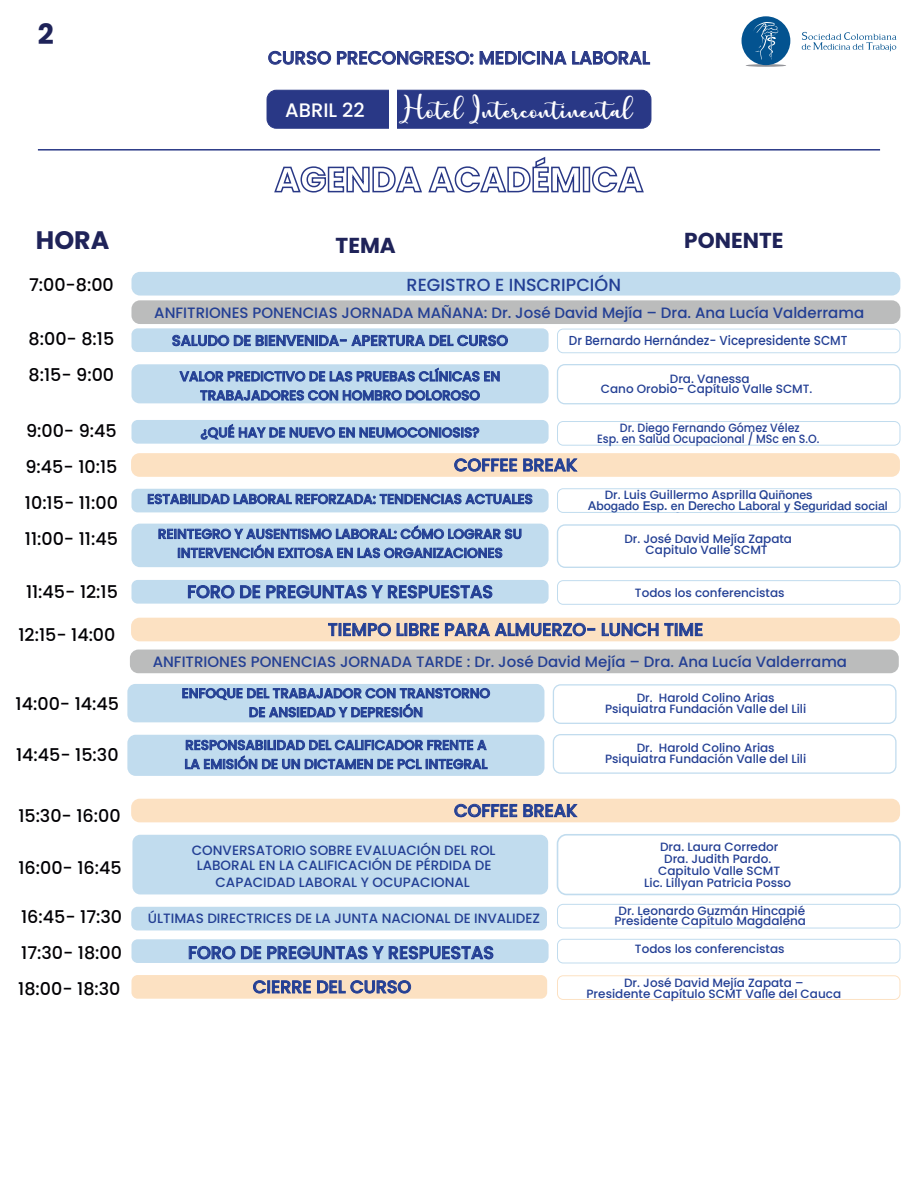
<style>
.page{position:relative;width:918px;height:1188px;background:#fff}
.page>*{position:absolute;margin:0;border:0;box-sizing:border-box;transform-origin:0 0}
.t1{font:700 28.05px "Poppins";color:#1f2359}
.t2{font:700 25.35px "Poppins";color:#1f2359}
.t3{font:700 21.6px "Poppins";color:#1f2359}
.t4{font:19.5px "charlotte";color:#fff}
.t5{font:500 19.5px "Poppins";color:#fff}
.t6{font:500 18.15px "Poppins";color:#293886}
.t7{font:500 17.55px/36.2px "Poppins";color:#020004;text-align:justify}
.t8{font:500 17.55px "Poppins";color:#233f94}
.t9{font:500 15px "Poppins";color:#233f94}
.t10{font:500 14.55px "Poppins";color:#233f94}
.t11{font:500 13.5px/19px "Poppins";color:#233f94;text-align:center}
.t12{font:500 13.05px "Poppins";color:#233f94;scale:.92 1}
.t13{font:500 12.15px/12px "Helvetica Neue";color:#224193}
.t14{font:500 12px/10.5px "Poppins";color:#233f94;text-align:center}
.t15{font:500 12px/11.4px "Poppins";color:#233f94;text-align:center;scale:.92 1}
</style>
<div class="page">
<div style="left:267px;top:90px;width:384px;height:38px;background:#293886;border-radius:9px"></div>
<div style="left:267px;top:90px;width:384px;height:39px;border:1px solid #293886;border-radius:9px"></div>
<div style="left:389px;top:88px;width:8px;height:45px;background:#fff"></div>
<svg style="left:268px;top:51px;width:63px;height:14px"></svg>
<svg style="left:337px;top:51px;width:136px;height:14px"></svg>
<svg style="left:479px;top:51px;width:171px;height:14px"></svg>
<div style="left:131px;top:618px;width:769px;height:23px;background:#fce1c2;border-radius:9px"></div>
<svg style="left:328px;top:623px;width:63px;height:13px"></svg>
<svg style="left:397px;top:623px;width:42px;height:13px"></svg>
<svg style="left:445px;top:623px;width:150px;height:13px"></svg>
<svg style="left:602px;top:623px;width:100px;height:13px"></svg>
<div style="left:131px;top:272px;width:769px;height:24px;background:#c1dcee;border-radius:9px"></div>
<div style="left:131px;top:300px;width:769px;height:24px;background:#bbbcbc;border-radius:9px"></div>
<div style="left:131px;top:328px;width:418px;height:24px;background:#c1dcee;border-radius:6px"></div>
<svg style="left:172px;top:335px;width:336px;height:11px"></svg>
<div style="left:131px;top:364px;width:418px;height:39px;background:#c1dcee;border-radius:8px"></div>
<svg style="left:179px;top:368px;width:321px;height:14px"></svg>
<svg style="left:200px;top:390px;width:280px;height:11px"></svg>
<div style="left:131px;top:420px;width:418px;height:24px;background:#c1dcee;border-radius:6px"></div>
<svg style="left:201px;top:424px;width:278px;height:16px"></svg>
<div style="left:131px;top:453px;width:769px;height:24px;background:#fce1c2;border-radius:9px"></div>
<svg style="left:454px;top:458px;width:63px;height:14px"></svg>
<svg style="left:523px;top:459px;width:54px;height:13px"></svg>
<svg style="left:131px;top:489px;width:418px;height:23px;background:#bed9ec"></svg>
<svg style="left:148px;top:494px;width:384px;height:10px;background:#728dc1"></svg>
<div style="left:131px;top:524px;width:418px;height:43px;background:#c1dcee;border-radius:9px"></div>
<svg style="left:159px;top:525px;width:362px;height:33px"></svg>
<div style="left:131px;top:580px;width:418px;height:24px;background:#c1dcee;border-radius:6px"></div>
<svg style="left:188px;top:585px;width:46px;height:13px"></svg>
<svg style="left:240px;top:585px;width:20px;height:13px"></svg>
<svg style="left:266px;top:585px;width:226px;height:13px"></svg>
<div style="left:127px;top:684px;width:417px;height:38px;background:#c1dcee;border-radius:8px"></div>
<svg style="left:182px;top:688px;width:308px;height:29px"></svg>
<div style="left:127px;top:735px;width:417px;height:41px;background:#c1dcee;border-radius:8px"></div>
<svg style="left:185px;top:740px;width:303px;height:29px"></svg>
<div style="left:131px;top:799px;width:769px;height:23px;background:#fce1c2;border-radius:9px"></div>
<svg style="left:454px;top:804px;width:63px;height:13px"></svg>
<svg style="left:523px;top:804px;width:55px;height:13px"></svg>
<div style="left:131px;top:975px;width:416px;height:24px;background:#fce1c2;border-radius:6px"></div>
<svg style="left:253px;top:980px;width:58px;height:13px"></svg>
<svg style="left:317px;top:980px;width:94px;height:13px"></svg>
<div style="left:131px;top:907px;width:416px;height:23px;background:#c1dcee;border-radius:6px"></div>
<div style="left:132px;top:835px;width:416px;height:59px;background:#c1dcee;border-radius:8px"></div>
<svg style="left:802px;top:32px;width:95px;height:19px"></svg>
<hr style="left:746px;top:64px;width:40px;height:3px;background:#939499;border-radius:50%">
<div style="left:742px;top:16px;width:48px;height:49px;background:#035390;border-radius:50%"></div>
<svg style="left:753px;top:22px;width:25px;height:38px"></svg>
<div style="left:557px;top:329px;width:343px;height:24px;border:1px solid #1078bf;border-radius:6px"></div>
<div style="left:557px;top:364px;width:344px;height:40px;border:1px solid #1078bf;border-radius:7px"></div>
<div style="left:557px;top:421px;width:343px;height:25px;border:1px solid #1078bf;border-radius:6px"></div>
<div style="left:557px;top:488px;width:343px;height:25px;border:1px solid #1078bf;border-radius:6px"></div>
<div style="left:557px;top:524px;width:344px;height:44px;border:1px solid #1078bf;border-radius:8px"></div>
<div style="left:557px;top:580px;width:343px;height:25px;border:1px solid #1078bf;border-radius:6px"></div>
<div style="left:553px;top:684px;width:344px;height:40px;border:1px solid #1078bf;border-radius:7px"></div>
<div style="left:553px;top:734px;width:344px;height:40px;border:1px solid #1078bf;border-radius:7px"></div>
<div style="left:557px;top:834px;width:344px;height:61px;border:2px solid #1078bf;border-radius:9px"></div>
<div style="left:557px;top:904px;width:343px;height:25px;border:1px solid #1078bf;border-radius:6px"></div>
<div style="left:557px;top:975px;width:343px;height:25px;border:1px solid #f79426;border-radius:6px"></div>
<div style="left:131px;top:939px;width:418px;height:24px;background:#c1dcee;border-radius:6px"></div>
<svg style="left:189px;top:946px;width:46px;height:13px"></svg>
<svg style="left:241px;top:946px;width:20px;height:13px"></svg>
<svg style="left:267px;top:946px;width:226px;height:13px"></svg>
<div style="left:557px;top:939px;width:343px;height:25px;border:1px solid #1078bf;border-radius:6px"></div>
<svg style="left:274px;top:157px;width:307px;height:36px"></svg>
<div style="left:583px;top:167px;width:7px;height:25px;border:2px solid #293886"></div>
<svg style="left:592px;top:166px;width:52px;height:27px"></svg>
<hr style="left:38px;top:149px;width:842px;height:2px;background:#293886">
<div style="left:130px;top:650px;width:769px;height:23px;background:#bbbcbc;border-radius:9px"></div>
<div style="left:649px;top:500px;width:57px;height:12px;background:#fff"></div>
<h1 class="t1" style="left:38px;top:17px;width:18px">2</h1>
<h3 class="t6" style="left:268px;top:47px;width:383px">CURSO PRECONGRESO: MEDICINA LABORAL</h3>
<h3 class="t5" style="left:285px;top:99px;width:81px">ABRIL 22</h3>
<h3 class="t4" style="left:404px;top:100px;width:231px">Hotel Intercontinental</h3>
<h2 class="t2" style="left:36px;top:225px;width:75px">HORA</h2>
<h3 class="t3" style="left:336px;top:233px;width:62px">TEMA</h3>
<h3 class="t3" style="left:684px;top:228px;width:101px">PONENTE</h3>
<p class="t7" style="left:29px;top:267px;width:86px">7:00-8:00</p>
<p class="t7" style="left:29px;top:321px;width:87px">8:00- 8:15<br>8:15- 9:00</p>
<p class="t7" style="left:25px;top:412px;width:95px">9:00- 9:45<br>9:45- 10:15<br>10:15- 11:00<br>11:00- 11:45</p>
<p class="t7" style="left:26px;top:574px;width:93px">11:45- 12:15</p>
<p class="t7" style="left:18px;top:617px;width:99px">12:15- 14:00</p>
<p class="t7" style="left:16px;top:686px;width:105px">14:00- 14:45</p>
<p class="t7" style="left:16px;top:737px;width:104px">14:45- 15:30</p>
<p class="t7" style="left:18px;top:798px;width:104px">15:30- 16:00</p>
<p class="t7" style="left:18px;top:850px;width:105px">16:00- 16:45</p>
<p class="t7" style="left:18px;top:899px;width:105px">16:45- 17:30<br>17:30- 18:00<br>18:00- 18:30</p>
<p class="t8" style="left:407px;top:274px;width:216px">REGISTRO E INSCRIPCIÓN</p>
<p class="t9" style="left:154px;top:304px;width:711px">ANFITRIONES PONENCIAS JORNADA MAÑANA: Dr. José David Mejía – Dra. Ana Lucía Valderrama</p>
<p class="t10" style="left:172px;top:332px;width:338px">SALUDO DE BIENVENIDA- APERTURA DEL CURSO</p>
<p class="t11" style="left:180px;top:367px;width:322px">VALOR PREDICTIVO DE LAS PRUEBAS CLÍNICAS EN<br>TRABAJADORES CON HOMBRO DOLOROSO</p>
<p class="t11" style="left:200px;top:423px;width:281px">¿QUÉ HAY DE NUEVO EN NEUMOCONIOSIS?</p>
<p class="t8" style="left:454px;top:455px;width:125px">COFFEE BREAK</p>
<p class="t11" style="left:147px;top:490px;width:387px">ESTABILIDAD LABORAL REFORZADA: TENDENCIAS ACTUALES</p>
<p class="t11" style="left:158px;top:524px;width:366px">REINTEGRO Y AUSENTISMO LABORAL: CÓMO LOGRAR SU<br>INTERVENCIÓN EXITOSA EN LAS ORGANIZACIONES</p>
<p class="t8" style="left:187px;top:582px;width:307px">FORO DE PREGUNTAS Y RESPUESTAS</p>
<p class="t12" style="left:569px;top:333px;width:305px">Dr Bernardo Hernández- Vicepresidente SCMT</p>
<p class="t14" style="left:601px;top:374px;width:213px">Dra. Vanessa<br>Cano Orobio- Capítulo Valle SCMT.</p>
<p class="t15" style="left:597px;top:422px;width:243px">Dr. Diego Fernando Gómez Vélez<br>Esp. en Salud Ocupacional / MSc en S.O.</p>
<p class="t14" style="left:650px;top:489px;width:160px;text-align:left;text-indent:-45px">Dr. Luis Guillermo Asprilla Cuartas<br>Abogado Laboral</p>
<p class="t14" style="left:624px;top:534px;width:169px">Dr. José David Mejía Zapata<br>Capitulo Valle SCMT</p>
<p class="t14" style="left:635px;top:588px;width:151px">Todos los conferencistas</p>
<p class="t13" style="left:588px;top:487px;width:301px;text-indent:171px">Quiñones<br>Abogado Esp. en Derecho Laboral y Seguridad social</p>
<p class="t8" style="left:328px;top:619px;width:377px">TIEMPO LIBRE PARA ALMUERZO- LUNCH TIME</p>
<p class="t9" style="left:153px;top:653px;width:696px">ANFITRIONES PONENCIAS JORNADA TARDE : Dr. José David Mejía – Dra. Ana Lucía Valderrama</p>
<p class="t11" style="left:182px;top:684px;width:310px">ENFOQUE DEL TRABAJADOR CON TRANSTORNO<br>DE ANSIEDAD Y DEPRESIÓN</p>
<p class="t11" style="left:184px;top:736px;width:305px;text-align:left">RESPONSABILIDAD DEL CALIFICADOR FRENTE A<br>LA EMISIÓN DE UN DICTAMEN DE PCL INTEGRAL</p>
<p class="t8" style="left:454px;top:800px;width:125px">COFFEE BREAK</p>
<p class="t11" style="left:192px;top:842px;width:305px;line-height:15.1px">CONVERSATORIO SOBRE EVALUACIÓN DEL ROL<br>LABORAL EN LA CALIFICACIÓN DE PÉRDIDA DE</p>
<p class="t11" style="left:216px;top:873px;width:256px">CAPACIDAD LABORAL Y OCUPACIONAL</p>
<p class="t11" style="left:148px;top:909px;width:394px">ÚLTIMAS DIRECTRICES DE LA JUNTA NACIONAL DE INVALIDEZ</p>
<p class="t14" style="left:605px;top:693px;width:203px">Dr. Harold Colino Arias<br>Psiquiatra Fundación Valle del Lili</p>
<p class="t14" style="left:605px;top:743px;width:203px">Dr. Harold Colino Arias<br>Psiquiatra Fundación Valle del Lili</p>
<p class="t14" style="left:644px;top:841px;width:148px;line-height:12px">Dra. Laura Corredor<br>Dra. Judith Pardo.<br>Capitulo Valle SCMT<br>Lic. Lillyan Patricia Posso</p>
<p class="t14" style="left:614px;top:905px;width:193px">Dr. Leonardo Guzmán Hincapié<br>Presidente Capítulo Magdalena</p>
<p class="t8" style="left:188px;top:943px;width:307px">FORO DE PREGUNTAS Y RESPUESTAS</p>
<p class="t14" style="left:635px;top:943px;width:151px">Todos los conferencistas</p>
<p class="t8" style="left:253px;top:977px;width:160px">CIERRE DEL CURSO</p>
<p class="t14" style="left:587px;top:978px;width:256px">Dr. José David Mejía Zapata –<br>Presidente Capítulo SCMT Valle del Cauca</p>
</div>
